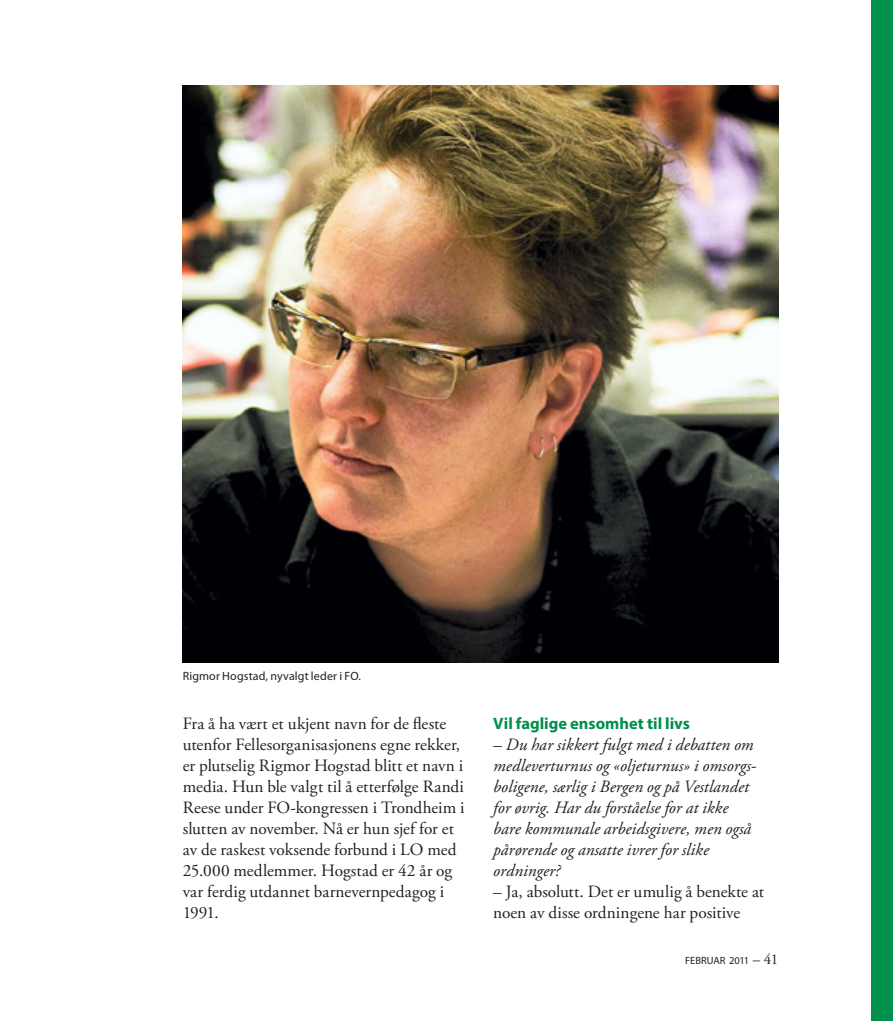
<style>
.page{position:relative;width:893px;height:1021px;background:#fff}
.page>*{position:absolute;margin:0;border:0;box-sizing:border-box;transform-origin:0 0}
.t1{font:17.25px/21px "Adobe Garamond Pro";letter-spacing:-.005em;color:#231f20}
.t2{font:italic 17.25px/21px "Adobe Garamond Pro";color:#231f20}
.t3{font:700 16.5px "Myriad Pro";color:#008f4d}
.t4{font:12px "Myriad Pro";letter-spacing:.01em;color:#231f20}
.t5{font:10.5px "Myriad Pro";letter-spacing:-.01em;color:#231f20}
.s1{font-family:"Adobe Garamond Pro";font-size:15px}
</style>
<div class="page">
<div style="left:872px;top:0;width:21px;height:1020px;background:#008f4d"></div>
<img style="left:183px;top:85px;width:595px;height:577px">
<p class="t4" style="left:183px;top:668px;width:180px">Rigmor Hogstad, nyvalgt leder i FO.</p>
<p class="t1" style="left:183px;top:714px;width:283px">Fra å ha vært et ukjent navn for de fleste utenfor Fellesorganisasjonens egne rekker, er plutselig Rigmor Hogstad blitt et navn i media. Hun ble valgt til å etterfølge Randi Reese under FO-kongressen i Trondheim i slutten av november. Nå er hun sjef for et av de raskest voksende forbund i LO med 25.000 medlemmer. Hogstad er 42 år og var ferdig utdannet barnevernpedagog i 1991.</p>
<p class="t3" style="left:493px;top:713px;width:198px">Vil faglige ensomhet til livs</p>
<p class="t2" style="left:493px;top:734px;width:265px">– Du har sikkert fulgt med i debatten om medleverturnus og «oljeturnus» i omsorgs&shy;boligene, særlig i Bergen og på Vestlandet for øvrig. Har du forståelse for at ikke bare kommunale arbeidsgivere, men også pårørende og ansatte ivrer for slike ordninger?</p>
<p class="t1" style="left:493px;top:881px;width:272px">– Ja, absolutt. Det er umulig å benekte at noen av disse ordningene har positive</p>
<p class="t5" style="left:685px;top:953px;width:94px">FEBRUAR 2011 <span class="s1">– 41</span></p>
</div>
